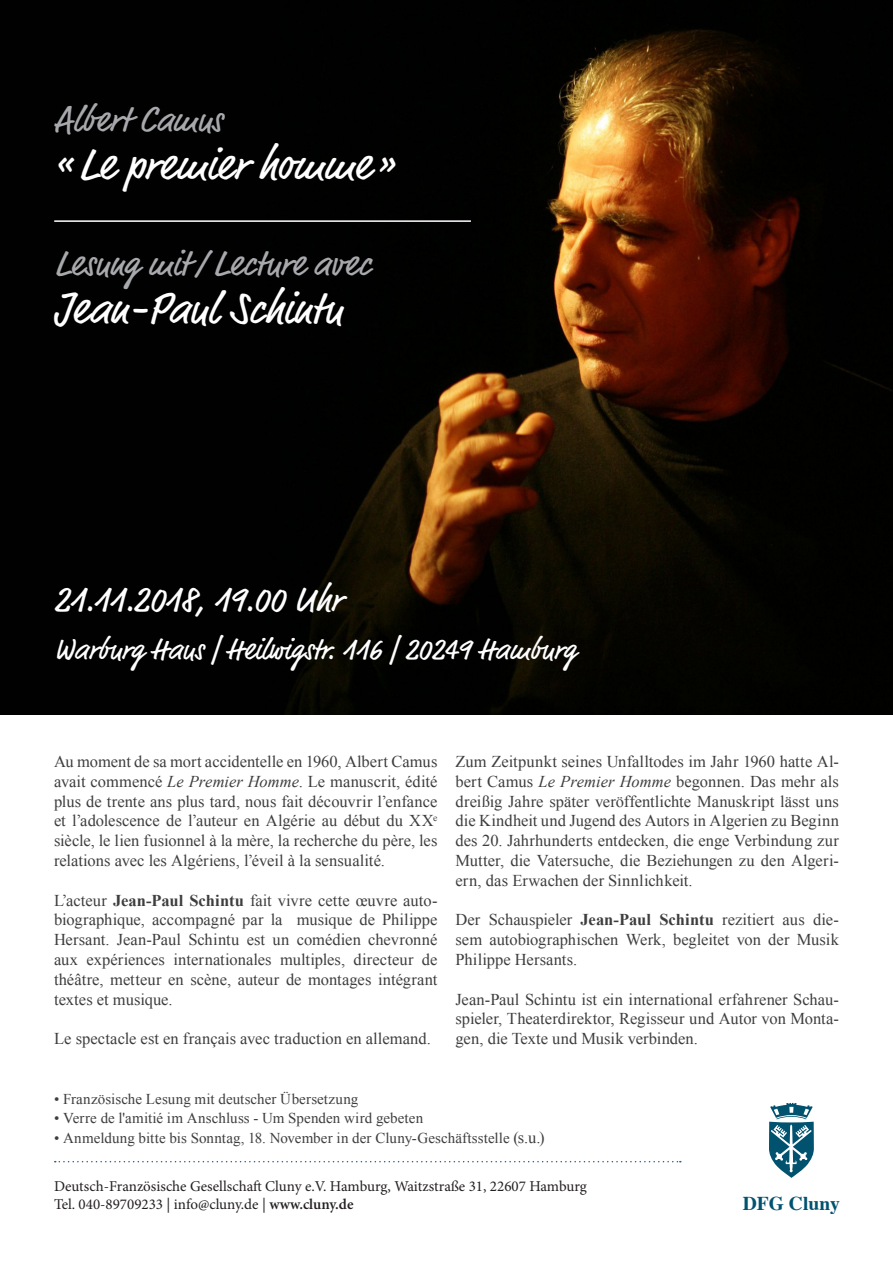
<style>
.page{position:relative;width:893px;height:1263px;background:#fff}
.page>*{position:absolute;margin:0;border:0;box-sizing:border-box;transform-origin:0 0}
.t1{font:45px "Market Pro";letter-spacing:-.005em;color:#fff}
.t2{font:36px "Market Pro";letter-spacing:.005em;color:#a8a9ad}
.t3{font:36px "Market Pro";color:#fff}
.t4{font:30px "Market Pro";color:#fff}
.t5{font:700 19.5px "Times";color:#01526f}
.t6{font:16.5px/19.8px "Times New Roman";color:#3e3e3f;text-align:justify}
.t7{font:15px "Times New Roman";letter-spacing:.005em;color:#3e3e3f}
.t8{font:15px/18px "Minion Pro";color:#231f20}
.s1{font-style:italic}
.s2{font-weight:700}
.s3{font-size:16.5px}
.s4{font-weight:600}
</style>
<div class="page">
<img style="left:0;top:0;width:893px;height:714px">
<svg style="left:769px;top:1103px;width:45px;height:75px"></svg>
<svg style="left:55px;top:1161px;width:626px;height:1px"></svg>
<hr style="left:54px;top:220px;width:417px;height:2px;background:#fff">
<h2 class="t2" style="left:54px;top:95px;width:170px">Albert Camus</h2>
<h1 class="t1" style="left:54px;top:134px;width:342px">« Le premier homme »</h1>
<h2 class="t2" style="left:54px;top:239px;width:318px">Lesung mit / Lecture avec</h2>
<h1 class="t1" style="left:54px;top:278px;width:291px">Jean-Paul Schintu</h1>
<h2 class="t3" style="left:54px;top:575px;width:290px">21.11.2018, 19.00 Uhr</h2>
<h3 class="t4" style="left:54px;top:629px;width:523px">Warburg Haus | Heilwigstr. 116 | 20249 Hamburg</h3>
<p class="t6" style="left:54px;top:751px;width:385px">Au moment de sa mort accidentelle en 1960, Albert Camus avait commencé <span class="s1">Le Premier Homme</span>. Le manuscrit, édité plus de trente ans plus tard, nous fait découvrir l’enfance et l’adolescence de l’auteur en Algérie au début du XX<sup>e </sup>siècle, le lien fusionnel à la mère, la recherche du père, les relations avec les Algériens, l’éveil à la sensualité.</p>
<p class="t6" style="left:54px;top:890px;width:385px">L’acteur <span class="s2">Jean-Paul Schintu</span> fait vivre cette œuvre auto&shy;biographique, accompagné par la musique de Philippe Hersant. Jean-Paul Schintu est un comédien chevronné aux expériences internationales multiples, directeur de théâtre, metteur en scène, auteur de montages intégrant textes et musique.</p>
<p class="t6" style="left:54px;top:1029px;width:378px">Le spectacle est en français avec traduction en allemand.</p>
<p class="t6" style="left:455px;top:751px;width:385px">Zum Zeitpunkt seines Unfalltodes im Jahr 1960 hatte Al&shy;bert Camus <span class="s1">Le Premier Homme</span> begonnen. Das mehr als dreißig Jahre später veröffentlichte Manuskript lässt uns die Kindheit und Jugend des Autors in Algerien zu Beginn des 20. Jahrhunderts entdecken, die enge Verbindung zur Mutter, die Vatersuche, die Beziehungen zu den Algeri&shy;ern, das Erwachen der Sinnlichkeit.</p>
<p class="t6" style="left:455px;top:910px;width:385px">Der Schauspieler <span class="s2">Jean-Paul Schintu</span> rezitiert aus die&shy;sem autobiographischen Werk, begleitet von der Musik Philippe Hersants.</p>
<p class="t6" style="left:455px;top:989px;width:385px">Jean-Paul Schintu ist ein international erfahrener Schau&shy;spieler, Theaterdirektor, Regisseur und Autor von Monta&shy;gen, die Texte und Musik verbinden.</p>
<p class="t7" style="left:54px;top:1090px;width:306px">• Französische Lesung mit deutscher Übersetzung</p>
<p class="t7" style="left:54px;top:1110px;width:371px">• Verre de l'amitié im Anschluss - Um Spenden wird gebeten</p>
<p class="t7" style="left:54px;top:1130px;width:492px">• Anmeldung bitte bis Sonntag, 18. November in der Cluny-Geschäftsstelle <span class="s3">(s.u.)</span></p>
<p class="t8" style="left:54px;top:1177px;width:534px">Deutsch-Französische Gesellschaft Cluny e.V. Hamburg, Waitzstraße 31, 22607 Hamburg<br>Tel. 040-89709233 | info@cluny.de | <span class="s4">www.cluny.de</span></p>
<p class="t5" style="left:743px;top:1195px;width:99px">DFG Cluny</p>
</div>
